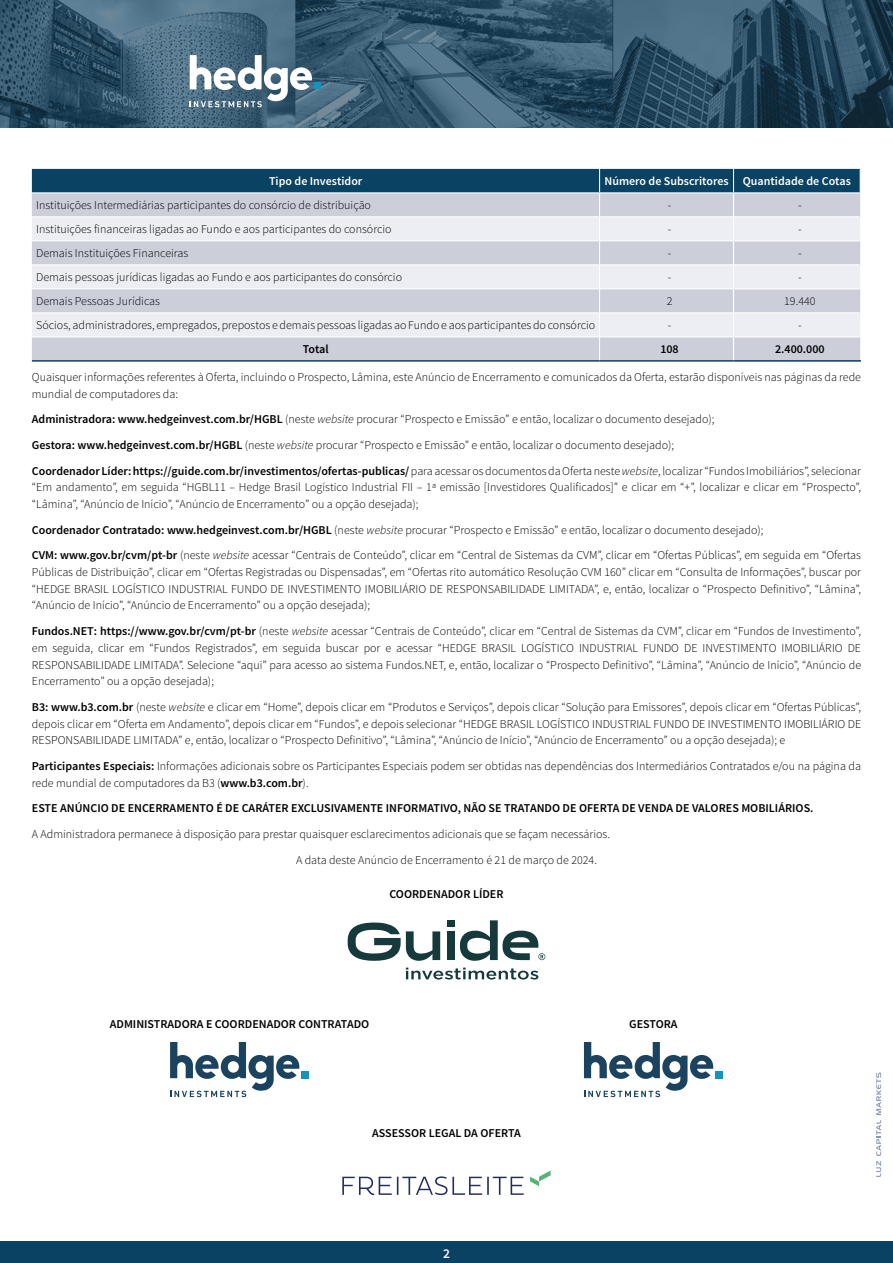
<style>
.page{position:relative;width:893px;height:1263px;background:#fff}
.page>*{position:absolute;margin:0;border:0;box-sizing:border-box;transform-origin:0 0}
.t1{font:600 13.5px "Source Sans Pro";color:#fff}
.t2{font:300 12px/16.6px "Source Sans Pro";color:#000}
.t3{font:600 12px "Source Sans Pro";color:#000}
.t4{font:600 12px "Source Sans Pro";color:#fff}
.s1{font-weight:600}
.s2{font-style:italic}
</style>
<div class="page">
<img style="left:0;top:0;width:893px;height:128px">
<div style="left:0;top:1242px;width:893px;height:21px;background:#0a4263"></div>
<div style="left:314px;top:83px;width:7px;height:6px;background:#1493be"></div>
<svg style="left:190px;top:55px;width:122px;height:52px"></svg>
<svg style="left:876px;top:1072px;width:5px;height:105px"></svg>
<hr style="left:733px;top:360px;width:128px;height:2px;background:#033974">
<svg style="left:32px;top:169px;width:829px;height:191px;background:#c2cbd6"></svg>
<hr style="left:32px;top:360px;width:568px;height:2px;background:#0a4263">
<hr style="left:600px;top:360px;width:133px;height:2px;background:#0a4263">
<svg style="left:348px;top:922px;width:92px;height:39px"></svg>
<div style="left:447px;top:931px;width:8px;height:29px;background:#163a3b"></div>
<div style="left:447px;top:920px;width:8px;height:7px;background:#163a3b"></div>
<svg style="left:460px;top:920px;width:85px;height:41px"></svg>
<svg style="left:406px;top:968px;width:132px;height:11px"></svg>
<div style="left:302px;top:1071px;width:7px;height:7px;background:#1493be"></div>
<svg style="left:170px;top:1042px;width:129px;height:55px"></svg>
<div style="left:716px;top:1071px;width:7px;height:7px;background:#1493be"></div>
<svg style="left:584px;top:1042px;width:129px;height:55px"></svg>
<svg style="left:342px;top:1176px;width:182px;height:19px"></svg>
<svg style="left:530px;top:1170px;width:21px;height:16px"></svg>
<p class="t4" style="left:269px;top:174px;width:95px">Tipo de Investidor</p>
<p class="t4" style="left:604px;top:174px;width:248px">Número de Subscritores Quantidade de Cotas</p>
<p class="t2" style="left:36px;top:197px;width:336px">Instituições Intermediárias participantes do consórcio de distribuição</p>
<p class="t2" style="left:668px;top:197px;width:5px">-</p>
<p class="t2" style="left:798px;top:197px;width:5px">-</p>
<p class="t2" style="left:36px;top:221px;width:357px">Instituições financeiras ligadas ao Fundo e aos participantes do consórcio</p>
<p class="t2" style="left:668px;top:221px;width:5px">-</p>
<p class="t2" style="left:798px;top:221px;width:5px">-</p>
<p class="t2" style="left:36px;top:245px;width:154px">Demais Instituições Financeiras</p>
<p class="t2" style="left:668px;top:245px;width:5px">-</p>
<p class="t2" style="left:798px;top:245px;width:5px">-</p>
<p class="t2" style="left:36px;top:269px;width:367px">Demais pessoas jurídicas ligadas ao Fundo e aos participantes do consórcio</p>
<p class="t2" style="left:668px;top:269px;width:5px">-</p>
<p class="t2" style="left:798px;top:269px;width:5px">-</p>
<p class="t2" style="left:36px;top:293px;width:126px">Demais Pessoas Jurídicas</p>
<p class="t2" style="left:667px;top:293px;width:7px">2</p>
<p class="t2" style="left:784px;top:293px;width:33px">19.440</p>
<p class="t2" style="left:36px;top:317px;width:561px">Sócios, administradores, empregados, prepostos e demais pessoas ligadas ao Fundo e aos participantes do consórcio</p>
<p class="t2" style="left:668px;top:317px;width:5px">-</p>
<p class="t2" style="left:798px;top:317px;width:5px">-</p>
<p class="t3" style="left:303px;top:342px;width:27px">Total</p>
<p class="t3" style="left:660px;top:342px;width:20px">108</p>
<p class="t3" style="left:775px;top:342px;width:51px">2.400.000</p>
<p class="t2" style="left:32px;top:369px;width:831px">Quaisquer informações referentes à Oferta, incluindo o Prospecto, Lâmina, este Anúncio de Encerramento e comunicados da Oferta, estarão disponíveis nas páginas da rede mundial de computadores da:</p>
<p class="t2" style="left:32px;top:406px;width:831px;line-height:25.7px"><span class="s1">Administradora: www.hedgeinvest.com.br/HGBL</span> (neste <span class="s2">website</span> procurar “Prospecto e Emissão” e então, localizar o documento desejado);<br><span class="s1">Gestora: www.hedgeinvest.com.br/HGBL</span> (neste <span class="s2">website</span> procurar “Prospecto e Emissão” e então, localizar o documento desejado);<br><span class="s1">Coordenador Líder: https://guide.com.br/investimentos/ofertas-publicas/</span> para acessar os documentos da Oferta neste <span class="s2">website</span>, localizar “Fundos Imobiliários”, selecionar</p>
<p class="t2" style="left:32px;top:479px;width:831px">“Em andamento”, em seguida “HGBL11 – Hedge Brasil Logístico Industrial FII – 1ª emissão [Investidores Qualificados]” e clicar em “+”, localizar e clicar em “Prospecto”, “Lâmina”, “Anúncio de Início”, “Anúncio de Encerramento” ou a opção desejada);</p>
<p class="t2" style="left:32px;top:517px;width:831px;line-height:25.7px"><span class="s1">Coordenador Contratado: www.hedgeinvest.com.br/HGBL</span> (neste <span class="s2">website</span> procurar “Prospecto e Emissão” e então, localizar o documento desejado);<br><span class="s1">CVM: www.gov.br/cvm/pt-br</span> (neste <span class="s2">website</span> acessar “Centrais de Conteúdo”, clicar em “Central de Sistemas da CVM”, clicar em “Ofertas Públicas”, em seguida em “Ofertas</p>
<p class="t2" style="left:32px;top:564px;width:831px;text-align:justify">Públicas de Distribuição”, clicar em “Ofertas Registradas ou Dispensadas”, em “Ofertas rito automático Resolução CVM 160” clicar em “Consulta de Informações”, buscar por “HEDGE BRASIL LOGÍSTICO INDUSTRIAL FUNDO DE INVESTIMENTO IMOBILIÁRIO DE RESPONSABILIDADE LIMITADA”, e, então, localizar o “Prospecto Definitivo”, “Lâmina”, “Anúncio de Início”, “Anúncio de Encerramento” ou a opção desejada);</p>
<p class="t2" style="left:32px;top:623px;width:831px;text-align:justify"><span class="s1">Fundos.NET: https://www.gov.br/cvm/pt-br</span> (neste <span class="s2">website</span> acessar “Centrais de Conteúdo”, clicar em “Central de Sistemas da CVM”, clicar em “Fundos de Investimento”, em seguida, clicar em “Fundos Registrados”, em seguida buscar por e acessar “HEDGE BRASIL LOGÍSTICO INDUSTRIAL FUNDO DE INVESTIMENTO IMOBILIÁRIO DE RESPONSABILIDADE LIMITADA”. Selecione “aqui” para acesso ao sistema Fundos.NET, e, então, localizar o “Prospecto Definitivo”, “Lâmina”, “Anúncio de Início”, “Anúncio de Encerramento” ou a opção desejada);</p>
<p class="t2" style="left:32px;top:699px;width:831px;text-align:justify"><span class="s1">B3: www.b3.com.br</span> (neste <span class="s2">website</span> e clicar em “Home”, depois clicar em “Produtos e Serviços”, depois clicar “Solução para Emissores”, depois clicar em “Ofertas Públicas”, depois clicar em “Oferta em Andamento”, depois clicar em “Fundos”, e depois selecionar “HEDGE BRASIL LOGÍSTICO INDUSTRIAL FUNDO DE INVESTIMENTO IMOBILIÁRIO DE RESPONSABILIDADE LIMITADA” e, então, localizar o “Prospecto Definitivo”, “Lâmina”, “Anúncio de Início”, “Anúncio de Encerramento” ou a opção desejada); e</p>
<p class="t2" style="left:32px;top:758px;width:831px"><span class="s1">Participantes Especiais:</span> Informações adicionais sobre os Participantes Especiais podem ser obtidas nas dependências dos Intermediários Contratados e/ou na página da rede mundial de computadores da B3 (<span class="s1">www.b3.com.br</span>).</p>
<p class="t3" style="left:32px;top:801px;width:783px">ESTE ANÚNCIO DE ENCERRAMENTO É DE CARÁTER EXCLUSIVAMENTE INFORMATIVO, NÃO SE TRATANDO DE OFERTA DE VENDA DE VALORES MOBILIÁRIOS.</p>
<p class="t2" style="left:296px;top:821px;width:316px;line-height:25.7px;text-indent:-264px">A Administradora permanece à disposição para prestar quaisquer esclarecimentos adicionais que se façam necessários.<br>A data deste Anúncio de Encerramento é 21 de março de 2024.</p>
<p class="t3" style="left:389px;top:886px;width:116px">COORDENADOR LÍDER</p>
<p class="t3" style="left:110px;top:1016px;width:261px">ADMINISTRADORA E COORDENADOR CONTRATADO</p>
<p class="t3" style="left:629px;top:1016px;width:50px">GESTORA</p>
<p class="t3" style="left:372px;top:1125px;width:150px">ASSESSOR LEGAL DA OFERTA</p>
<p class="t1" style="left:443px;top:1245px;width:8px">2</p>
</div>
